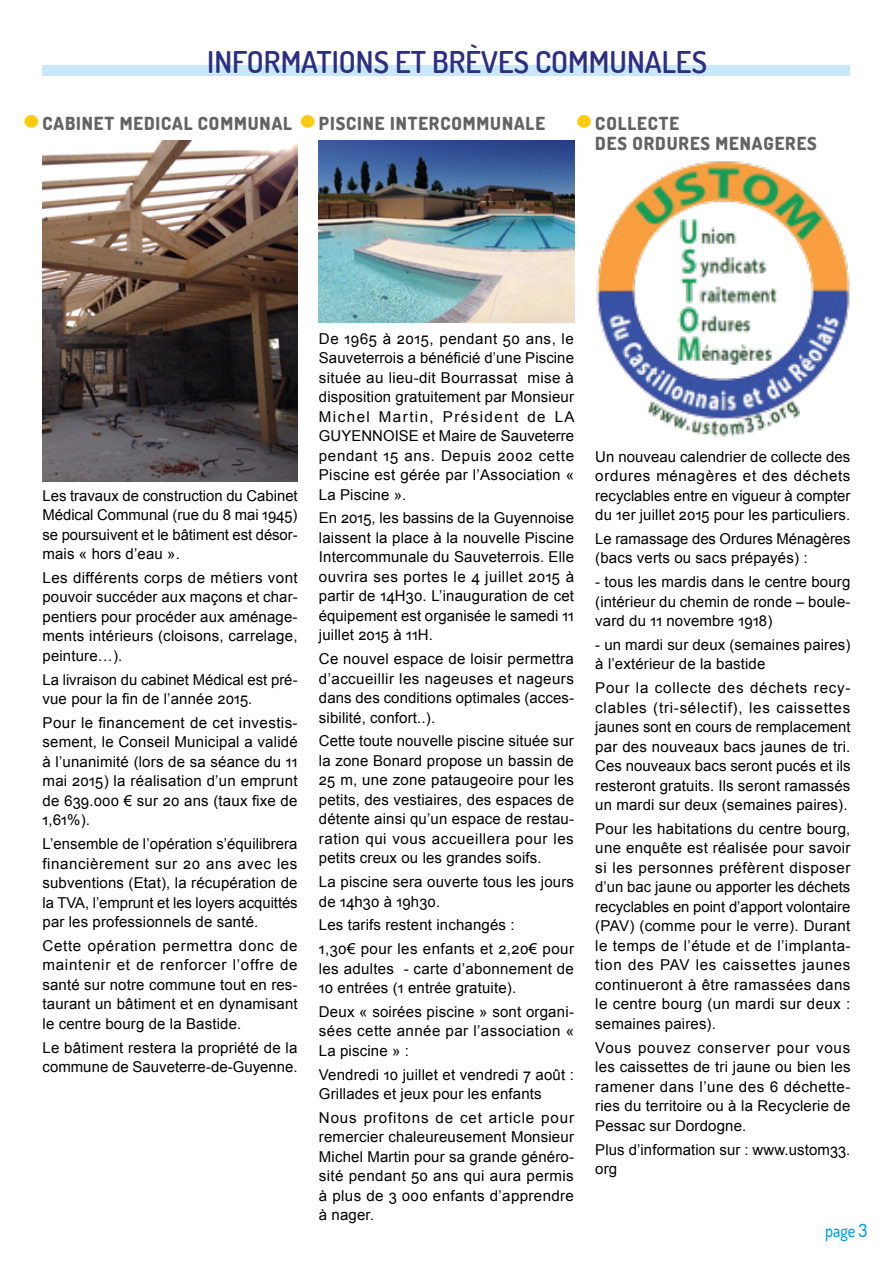
<style>
.page{position:relative;width:893px;height:1263px;background:#fff}
.page>*{position:absolute;margin:0;border:0;box-sizing:border-box;transform-origin:0 0}
.t1{font:600 30px "Dosis";color:#2c2e83}
.t2{font:800 18px/19.5px "Dosis";letter-spacing:.05em;color:#646363}
.t3{font:500 18px "Dosis";color:#009fe3;scale:.9 1}
.t4{font:15px/19.5px "Arial";letter-spacing:.01em;color:#000;text-align:justify}
.s1{font-size:48px;color:#fecb0f}
</style>
<div class="page">
<div style="left:43px;top:65px;width:807px;height:10px;background:#c9e9fb"></div>
<img style="left:596px;top:161px;width:254px;height:276px">
<img style="left:43px;top:141px;width:255px;height:340px">
<img style="left:319px;top:141px;width:255px;height:181px">
<h1 class="t1" style="left:207px;top:43px;width:501px">INFORMATIONS ET BRÈVES COMMUNALES</h1>
<p class="t2" style="left:23px;top:113px;width:523px"><span class="s1">•</span> CABINET MEDICAL COMMUNAL <span class="s1">•</span> PISCINE INTERCOMMUNALE</p>
<p class="t2" style="left:595px;top:113px;width:223px;text-indent:-19px"><span class="s1">•</span> COLLECTE<br>DES ORDURES MENAGERES</p>
<p class="t4" style="left:43px;top:485px;width:257px">Les travaux de construction du Cabinet Médical Communal (rue du 8 mai 1945) se poursuivent et le bâtiment est désor&shy;mais « hors d’eau ».</p>
<p class="t4" style="left:43px;top:568px;width:257px">Les différents corps de métiers vont pouvoir succéder aux maçons et char&shy;pentiers pour procéder aux aménage&shy;ments intérieurs (cloisons, carrelage, peinture…).</p>
<p class="t4" style="left:43px;top:669px;width:257px">La livraison du cabinet Médical est pré&shy;vue pour la fin de l’année 2015.</p>
<p class="t4" style="left:43px;top:713px;width:257px">Pour le financement de cet investis&shy;sement, le Conseil Municipal a validé à l’unanimité (lors de sa séance du 11 mai 2015) la réalisation d’un emprunt de 639.000 € sur 20 ans (taux fixe de 1,61%).</p>
<p class="t4" style="left:43px;top:834px;width:257px">L’ensemble de l’opération s’équilibrera financièrement sur 20 ans avec les subventions (Etat), la récupération de la TVA, l’emprunt et les loyers acquittés par les professionnels de santé.</p>
<p class="t4" style="left:43px;top:936px;width:257px">Cette opération permettra donc de maintenir et de renforcer l’offre de santé sur notre commune tout en res&shy;taurant un bâtiment et en dynamisant le centre bourg de la Bastide.</p>
<p class="t4" style="left:43px;top:1037px;width:257px">Le bâtiment restera la propriété de la commune de Sauveterre-de-Guyenne.</p>
<p class="t4" style="left:319px;top:328px;width:257px">De 1965 à 2015, pendant 50 ans, le Sauveterrois a bénéficié d’une Piscine située au lieu-dit Bourrassat mise à disposition gratuitement par Monsieur Michel Martin, Président de LA GUYENNOISE et Maire de Sauveterre pendant 15 ans. Depuis 2002 cette Piscine est gérée par l’Association « La Piscine ».</p>
<p class="t4" style="left:319px;top:508px;width:257px">En 2015, les bassins de la Guyennoise laissent la place à la nouvelle Piscine Intercommunale du Sauveterrois. Elle ouvrira ses portes le 4 juillet 2015 à partir de 14H30. L’inauguration de cet équipement est organisée le samedi 11 juillet 2015 à 11H.</p>
<p class="t4" style="left:319px;top:649px;width:257px">Ce nouvel espace de loisir permettra d’accueillir les nageuses et nageurs dans des conditions optimales (acces&shy;sibilité, confort..).</p>
<p class="t4" style="left:319px;top:731px;width:257px">Cette toute nouvelle piscine située sur la zone Bonard propose un bassin de 25 m, une zone pataugeoire pour les petits, des vestiaires, des espaces de détente ainsi qu’un espace de restau&shy;ration qui vous accueillera pour les petits creux ou les grandes soifs.</p>
<p class="t4" style="left:319px;top:872px;width:257px">La piscine sera ouverte tous les jours de 14h30 à 19h30.</p>
<p class="t4" style="left:319px;top:913px;width:257px;line-height:23.7px">Les tarifs restent inchangés :<br>1,30€ pour les enfants et 2,20€ pour</p>
<p class="t4" style="left:319px;top:958px;width:257px">les adultes - carte d’abonnement de<br>10 entrées (1 entrée gratuite).</p>
<p class="t4" style="left:319px;top:1002px;width:257px">Deux « soirées piscine » sont organi&shy;sées cette année par l’association « La piscine » :</p>
<p class="t4" style="left:319px;top:1064px;width:257px">Vendredi 10 juillet et vendredi 7 août :<br>Grillades et jeux pour les enfants</p>
<p class="t4" style="left:319px;top:1108px;width:257px">Nous profitons de cet article pour remercier chaleureusement Monsieur Michel Martin pour sa grande généro&shy;sité pendant 50 ans qui aura permis à plus de 3 000 enfants d’apprendre à nager.</p>
<p class="t4" style="left:595px;top:446px;width:257px">Un nouveau calendrier de collecte des ordures ménagères et des déchets recyclables entre en vigueur à compter du 1er juillet 2015 pour les particuliers.</p>
<p class="t4" style="left:595px;top:529px;width:257px">Le ramassage des Ordures Ménagères (bacs verts ou sacs prépayés) :</p>
<p class="t4" style="left:595px;top:572px;width:257px">- tous les mardis dans le centre bourg (intérieur du chemin de ronde – boule&shy;vard du 11 novembre 1918)</p>
<p class="t4" style="left:595px;top:635px;width:257px">- un mardi sur deux (semaines paires) à l’extérieur de la bastide</p>
<p class="t4" style="left:595px;top:678px;width:257px">Pour la collecte des déchets recy&shy;clables (tri-sélectif), les caissettes jaunes sont en cours de remplacement par des nouveaux bacs jaunes de tri.<br>Ces nouveaux bacs seront pucés et ils resteront gratuits. Ils seront ramassés un mardi sur deux (semaines paires).</p>
<p class="t4" style="left:595px;top:819px;width:257px">Pour les habitations du centre bourg, une enquête est réalisée pour savoir si les personnes préfèrent disposer d’un bac jaune ou apporter les déchets recyclables en point d’apport volontaire (PAV) (comme pour le verre). Durant le temps de l’étude et de l’implanta&shy;tion des PAV les caissettes jaunes continueront à être ramassées dans le centre bourg (un mardi sur deux : semaines paires).</p>
<p class="t4" style="left:595px;top:1037px;width:257px">Vous pouvez conserver pour vous les caissettes de tri jaune ou bien les ramener dans l’une des 6 déchette&shy;ries du territoire ou à la Recyclerie de Pessac sur Dordogne.</p>
<p class="t4" style="left:595px;top:1139px;width:257px">Plus d’information sur : www.ustom33. org</p>
<p class="t3" style="left:825px;top:1219px;width:49px">page 3</p>
</div>
